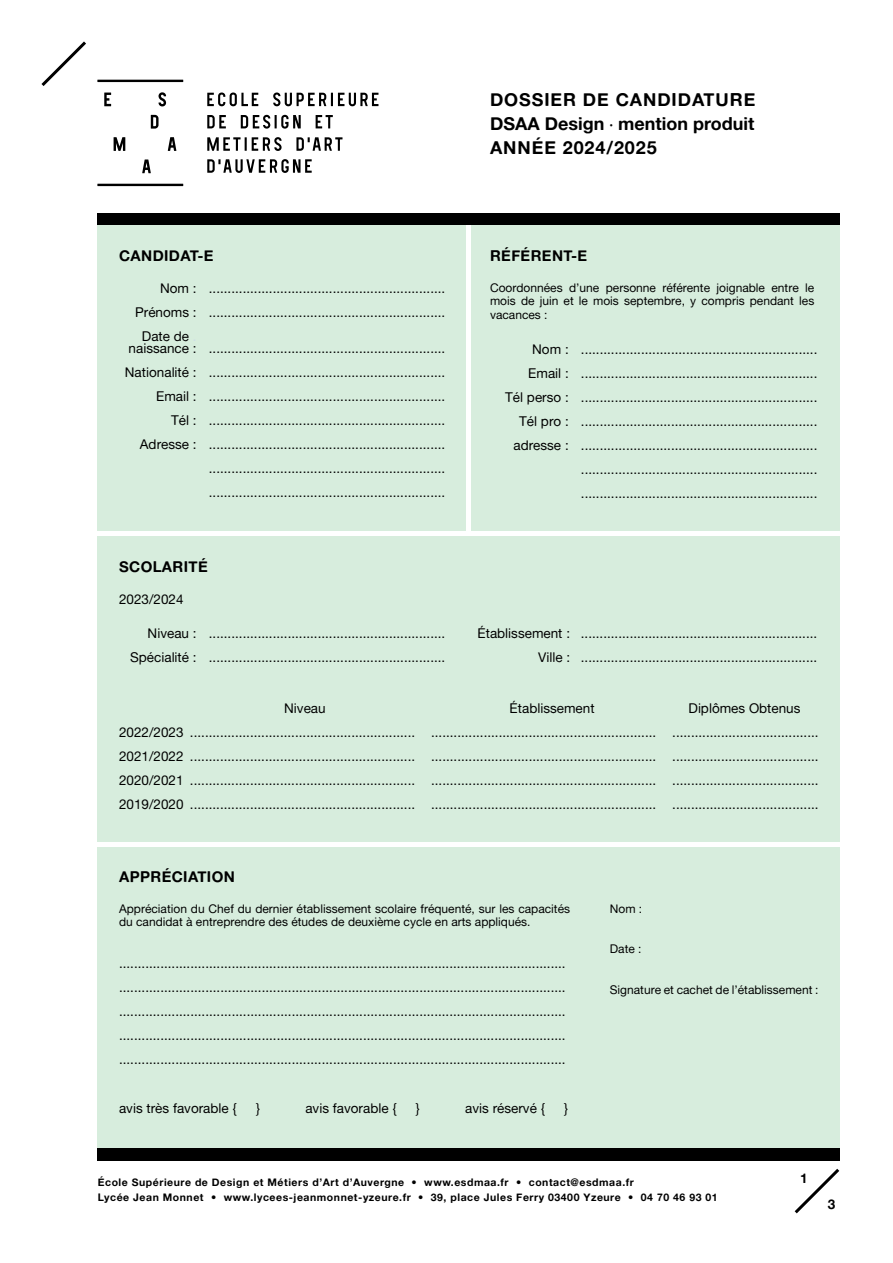
<style>
.page{position:relative;width:893px;height:1263px;background:#fff}
.page>*{position:absolute;margin:0;border:0;box-sizing:border-box;transform-origin:0 0}
.t1{font:18px/24px "Alte Haas Grotesk Bold";color:#000;text-align:justify}
.t2{font:15px "Alte Haas Grotesk Bold";letter-spacing:.025em;color:#000}
.t3{font:13.5px/24px "Alte Haas Grotesk";color:#000;text-align:right}
.t4{font:13.5px "Alte Haas Grotesk Bold";color:#000}
.t5{font:12px/13.5px "Alte Haas Grotesk";color:#000;text-align:justify}
.t6{font:10.5px/15px "Alte Haas Grotesk Bold";letter-spacing:.05em;color:#000}
.s1{font-family:"Myriad Pro"}
.s2{color:#ccdde7}
</style>
<div class="page">
<svg style="left:41px;top:41px;width:45px;height:45px"></svg>
<svg style="left:794px;top:1168px;width:46px;height:46px"></svg>
<svg style="left:104px;top:93px;width:7px;height:13px"></svg>
<svg style="left:151px;top:115px;width:8px;height:14px"></svg>
<svg style="left:159px;top:92px;width:7px;height:14px"></svg>
<svg style="left:142px;top:159px;width:9px;height:14px"></svg>
<svg style="left:168px;top:137px;width:8px;height:14px"></svg>
<hr style="left:98px;top:80px;width:85px;height:2px;background:#000">
<hr style="left:98px;top:184px;width:85px;height:2px;background:#000">
<svg style="left:114px;top:137px;width:11px;height:14px"></svg>
<svg style="left:316px;top:115px;width:17px;height:13px"></svg>
<svg style="left:207px;top:115px;width:19px;height:13px"></svg>
<svg style="left:207px;top:93px;width:51px;height:13px"></svg>
<svg style="left:273px;top:93px;width:105px;height:13px"></svg>
<svg style="left:241px;top:115px;width:60px;height:14px"></svg>
<svg style="left:207px;top:137px;width:75px;height:14px"></svg>
<svg style="left:207px;top:159px;width:105px;height:14px"></svg>
<svg style="left:296px;top:137px;width:46px;height:14px"></svg>
<div style="left:98px;top:1148px;width:742px;height:13px;background:#000"></div>
<div style="left:98px;top:213px;width:742px;height:12px;background:#000"></div>
<div style="left:98px;top:225px;width:742px;height:923px;background:#d7eddd"></div>
<div style="left:98px;top:531px;width:742px;height:5px;background:#fff"></div>
<hr style="left:98px;top:842px;width:742px;height:4px;background:#fff">
<hr style="left:467px;top:225px;width:4px;height:306px;background:#fff">
<h1 class="t1" style="left:490px;top:87px;width:267px">DOSSIER DE CANDIDATURE DSAA Design <span class="s1">·</span> mention produit ANNÉE 2024/2025</h1>
<p class="t2" style="left:119px;top:247px;width:96px">CANDIDAT-E</p>
<p class="t2" style="left:490px;top:247px;width:99px">RÉFÉRENT-E</p>
<p class="t3" style="left:135px;top:276px;width:63px">Nom :<br>Prénoms :<br>Date de <span class="s2">.</span></p>
<p class="t3" style="left:125px;top:336px;width:73px">naissance :<br>Nationalité :<br>Email :<br>Tél :<br>Adresse :</p>
<p class="t5" style="left:490px;top:281px;width:326px">Coordonnées d’une personne référente joignable entre le mois de juin et le mois septembre, y compris pendant les vacances :</p>
<p class="t3" style="left:209px;top:276px;width:238px;text-align:left">............................................................... ...............................................................</p>
<p class="t3" style="left:209px;top:336px;width:238px;text-align:justify">............................................................... ............................................................... ............................................................... ............................................................... ............................................................... ............................................................... ...............................................................</p>
<p class="t3" style="left:505px;top:337px;width:65px">Nom :<br>Email :<br>Tél perso :<br>Tél pro : adresse :</p>
<p class="t3" style="left:581px;top:337px;width:238px;text-align:justify">............................................................... ............................................................... ............................................................... ............................................................... ............................................................... ............................................................... ...............................................................</p>
<p class="t2" style="left:119px;top:558px;width:90px">SCOLARITÉ</p>
<p class="t3" style="left:119px;top:587px;width:66px">2023/2024</p>
<p class="t3" style="left:130px;top:621px;width:68px">Niveau :<br>Spécialité :</p>
<p class="t3" style="left:478px;top:621px;width:94px">Établissement :<br>Ville :</p>
<p class="t3" style="left:209px;top:621px;width:238px;text-align:left">............................................................... ...............................................................</p>
<p class="t3" style="left:581px;top:621px;width:238px;text-align:left">............................................................... ...............................................................</p>
<p class="t3" style="left:284px;top:696px;width:43px">Niveau</p>
<p class="t3" style="left:510px;top:696px;width:87px">Établissement</p>
<p class="t3" style="left:119px;top:696px;width:701px;text-align:left;text-indent:569px">Diplômes Obtenus 2022/2023 ............................................................ ............................................................ .......................................<br>2021/2022 ............................................................ ............................................................ .......................................<br>2020/2021 ............................................................ ............................................................ .......................................<br>2019/2020 ............................................................ ............................................................ .......................................</p>
<p class="t2" style="left:119px;top:867px;width:117px">APPRÉCIATION</p>
<p class="t5" style="left:119px;top:901px;width:453px">Appréciation du Chef du dernier établissement scolaire fréquenté, sur les capacités du candidat à entreprendre des études de deuxième cycle en arts appliqués.</p>
<p class="t5" style="left:610px;top:901px;width:34px">Nom :</p>
<p class="t5" style="left:610px;top:942px;width:33px">Date :</p>
<p class="t5" style="left:610px;top:982px;width:210px">Signature et cachet de l’établissement :</p>
<p class="t3" style="left:119px;top:951px;width:448px;text-align:justify">....................................................................................................................... ....................................................................................................................... ....................................................................................................................... ....................................................................................................................... .......................................................................................................................</p>
<p class="t3" style="left:119px;top:1095px;width:119px">avis très favorable {</p>
<p class="t3" style="left:256px;top:1095px;width:6px">}</p>
<p class="t3" style="left:305px;top:1095px;width:93px">avis favorable {</p>
<p class="t3" style="left:416px;top:1095px;width:6px">}</p>
<p class="t3" style="left:465px;top:1095px;width:81px">avis réservé {</p>
<p class="t3" style="left:564px;top:1095px;width:6px">}</p>
<p class="t6" style="left:98px;top:1174px;width:621px">École Supérieure de Design et Métiers d’Art d’Auvergne • www.esdmaa.fr • contact@esdmaa.fr<br>Lycée Jean Monnet • www.lycees-jeanmonnet-yzeure.fr • 39, place Jules Ferry 03400 Yzeure • 04 70 46 93 01</p>
<p class="t4" style="left:800px;top:1170px;width:9px">1</p>
<p class="t4" style="left:828px;top:1196px;width:9px">3</p>
</div>
